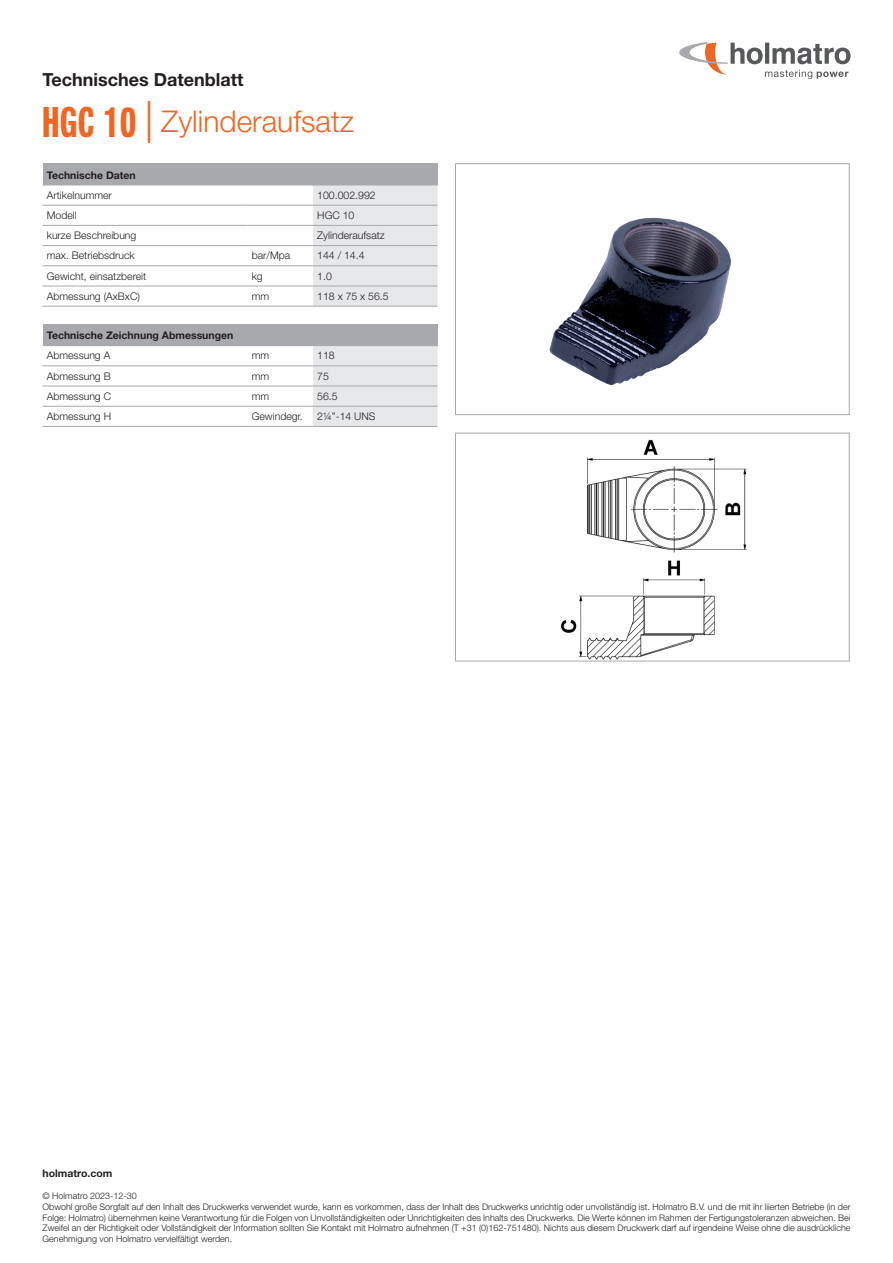
<style>
.page{position:relative;width:893px;height:1263px;background:#fff}
.page>*{position:absolute;margin:0;border:0;box-sizing:border-box;transform-origin:0 0}
.t1{font:300 30px "Helvetica Neue LT Std";color:#f36421}
.t2{font:700 18px "Helvetica Neue LT Std";color:#231f20}
.t3{font:300 10.5px "Helvetica Neue LT Std";color:#231f20}
.t4{font:700 10.5px "Helvetica Neue LT Std";color:#231f20}
.t5{font:300 9px/10.8px "Helvetica Neue LT Std";color:#231f20}
.s1{font-family:"Neue Helvetica Pro 79 Cm";font-weight:700;font-size:42px}
.s2{font-size:42px}
</style>
<div class="page">
<svg style="left:679px;top:42px;width:171px;height:37px"></svg>
<div style="left:43px;top:164px;width:394px;height:21px;background:#a8a9ad"></div>
<svg style="left:313px;top:164px;width:125px;height:142px"></svg>
<hr style="left:43px;top:185px;width:204px;height:1px;background:#a8a9ad">
<hr style="left:247px;top:185px;width:66px;height:1px;background:#a8a9ad">
<hr style="left:313px;top:185px;width:125px;height:1px;background:#a8a9ad">
<hr style="left:43px;top:205px;width:204px;height:1px;background:#a8a9ad">
<hr style="left:247px;top:205px;width:66px;height:1px;background:#a8a9ad">
<hr style="left:313px;top:205px;width:124px;height:1px;background:#a8a9ad">
<hr style="left:43px;top:225px;width:204px;height:1px;background:#a8a9ad">
<hr style="left:247px;top:225px;width:66px;height:1px;background:#a8a9ad">
<hr style="left:313px;top:225px;width:124px;height:1px;background:#a8a9ad">
<hr style="left:43px;top:245px;width:204px;height:1px;background:#a8a9ad">
<hr style="left:247px;top:245px;width:66px;height:1px;background:#a8a9ad">
<hr style="left:313px;top:245px;width:124px;height:1px;background:#a8a9ad">
<hr style="left:43px;top:265px;width:204px;height:1px;background:#a8a9ad">
<hr style="left:247px;top:265px;width:66px;height:1px;background:#a8a9ad">
<hr style="left:313px;top:265px;width:124px;height:1px;background:#a8a9ad">
<hr style="left:43px;top:306px;width:204px;height:1px;background:#a8a9ad">
<hr style="left:43px;top:286px;width:204px;height:1px;background:#a8a9ad">
<hr style="left:247px;top:306px;width:66px;height:1px;background:#a8a9ad">
<hr style="left:247px;top:286px;width:66px;height:1px;background:#a8a9ad">
<hr style="left:313px;top:306px;width:124px;height:1px;background:#a8a9ad">
<hr style="left:313px;top:286px;width:124px;height:1px;background:#a8a9ad">
<div style="left:43px;top:324px;width:394px;height:22px;background:#a8a9ad"></div>
<svg style="left:313px;top:324px;width:125px;height:102px"></svg>
<hr style="left:313px;top:345px;width:125px;height:1px;background:#a8a9ad">
<hr style="left:43px;top:366px;width:204px;height:1px;background:#a8a9ad">
<hr style="left:247px;top:366px;width:66px;height:1px;background:#a8a9ad">
<hr style="left:313px;top:366px;width:124px;height:1px;background:#a8a9ad">
<hr style="left:43px;top:386px;width:204px;height:1px;background:#a8a9ad">
<hr style="left:247px;top:386px;width:66px;height:1px;background:#a8a9ad">
<hr style="left:313px;top:386px;width:124px;height:1px;background:#a8a9ad">
<hr style="left:43px;top:426px;width:204px;height:1px;background:#a8a9ad">
<hr style="left:43px;top:406px;width:204px;height:1px;background:#a8a9ad">
<hr style="left:247px;top:426px;width:66px;height:1px;background:#a8a9ad">
<hr style="left:247px;top:406px;width:66px;height:1px;background:#a8a9ad">
<hr style="left:313px;top:426px;width:124px;height:1px;background:#a8a9ad">
<hr style="left:313px;top:406px;width:124px;height:1px;background:#a8a9ad">
<img style="left:560px;top:439px;width:187px;height:220px">
<div style="left:455px;top:433px;width:394px;height:228px;border:1px solid #a8a9ad"></div>
<img style="left:549px;top:217px;width:182px;height:168px">
<div style="left:455px;top:164px;width:394px;height:251px;border:1px solid #a8a9ad"></div>
<h2 class="t2" style="left:43px;top:68px;width:202px">Technisches Datenblatt</h2>
<h1 class="t1" style="left:43px;top:103px;width:313px"><span class="s1">HGC 10</span> <span class="s2">|</span> Zylinderaufsatz</h1>
<p class="t4" style="left:47px;top:168px;width:91px">Technische Daten</p>
<p class="t3" style="left:47px;top:189px;width:67px">Artikelnummer</p>
<p class="t3" style="left:317px;top:189px;width:60px">100.002.992</p>
<p class="t3" style="left:47px;top:209px;width:31px">Modell</p>
<p class="t3" style="left:317px;top:209px;width:39px">HGC 10</p>
<p class="t3" style="left:47px;top:229px;width:91px">kurze Beschreibung</p>
<p class="t3" style="left:317px;top:229px;width:69px">Zylinderaufsatz</p>
<p class="t3" style="left:47px;top:249px;width:90px">max. Betriebsdruck</p>
<p class="t3" style="left:252px;top:249px;width:40px">bar/Mpa</p>
<p class="t3" style="left:317px;top:249px;width:49px">144 / 14.4</p>
<p class="t3" style="left:47px;top:269px;width:101px">Gewicht, einsatzbereit</p>
<p class="t3" style="left:252px;top:269px;width:13px">kg</p>
<p class="t3" style="left:317px;top:269px;width:16px">1.0</p>
<p class="t3" style="left:47px;top:290px;width:95px">Abmessung (AxBxC)</p>
<p class="t3" style="left:252px;top:290px;width:19px">mm</p>
<p class="t3" style="left:317px;top:290px;width:73px">118 x 75 x 56.5</p>
<p class="t4" style="left:47px;top:329px;width:188px">Technische Zeichnung Abmessungen</p>
<p class="t3" style="left:47px;top:349px;width:65px">Abmessung A</p>
<p class="t3" style="left:252px;top:349px;width:19px">mm</p>
<p class="t3" style="left:317px;top:349px;width:19px">118</p>
<p class="t3" style="left:47px;top:369px;width:65px">Abmessung B</p>
<p class="t3" style="left:252px;top:369px;width:19px">mm</p>
<p class="t3" style="left:317px;top:369px;width:13px">75</p>
<p class="t3" style="left:47px;top:390px;width:66px">Abmessung C</p>
<p class="t3" style="left:252px;top:390px;width:19px">mm</p>
<p class="t3" style="left:317px;top:390px;width:22px">56.5</p>
<p class="t3" style="left:47px;top:410px;width:66px">Abmessung H</p>
<p class="t3" style="left:252px;top:410px;width:53px">Gewindegr.</p>
<p class="t3" style="left:317px;top:410px;width:60px">2¼”-14 UNS</p>
<p class="t4" style="left:43px;top:1167px;width:71px">holmatro.com</p>
<p class="t5" style="left:43px;top:1190px;width:809px">© Holmatro 2023-12-30<br>Obwohl große Sorgfalt auf den Inhalt des Druckwerks verwendet wurde, kann es vorkommen, dass der Inhalt des Druckwerks unrichtig oder unvollständig ist. Holmatro B.V. und die mit ihr liierten Betriebe (in der Folge: Holmatro) übernehmen keine Verantwortung für die Folgen von Unvollständigkeiten oder Unrichtigkeiten des Inhalts des Druckwerks. Die Werte können im Rahmen der Fertigungstoleranzen abweichen. Bei Zweifel an der Richtigkeit oder Vollständigkeit der Information sollten Sie Kontakt mit Holmatro aufnehmen (T +31 (0)162-751480). Nichts aus diesem Druckwerk darf auf irgendeine Weise ohne die ausdrückliche Genehmigung von Holmatro vervielfältigt werden.</p>
</div>
